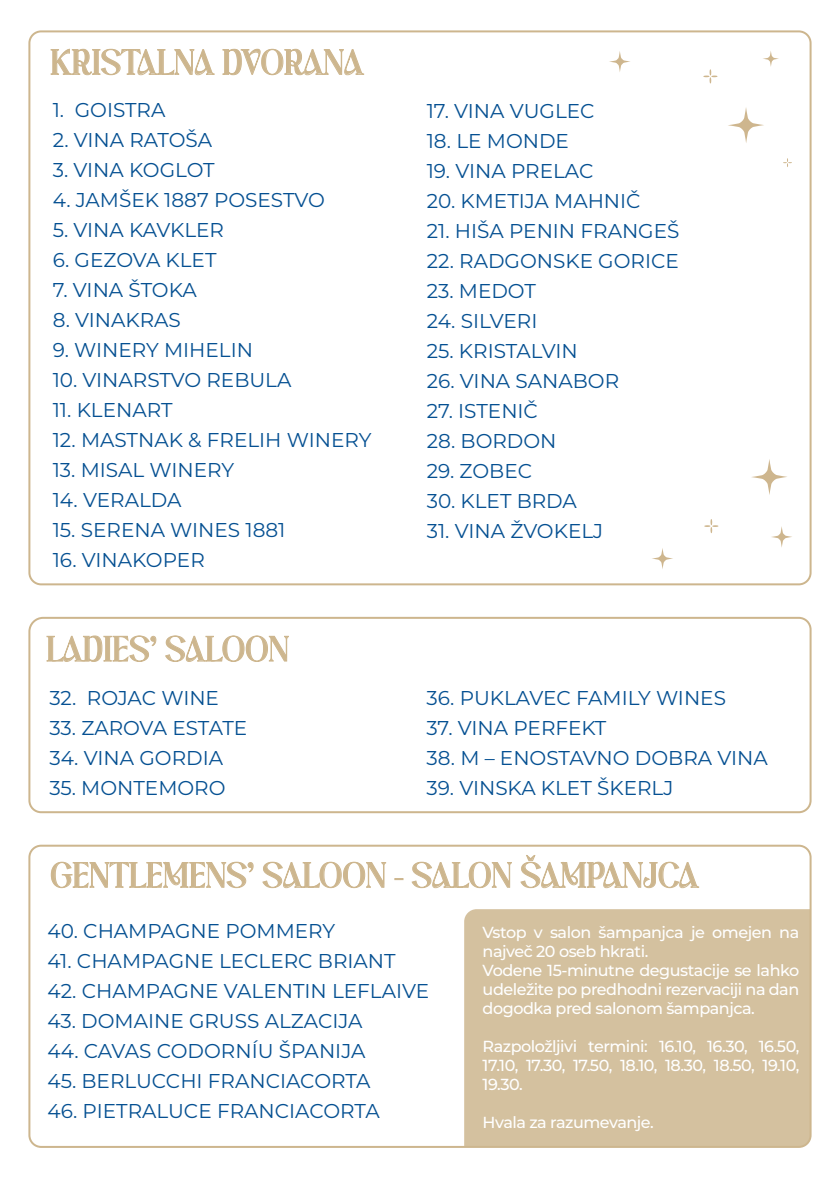
<style>
.page{position:relative;width:840px;height:1191px;background:#fff}
.page>*{position:absolute;margin:0;border:0;box-sizing:border-box;transform-origin:0 0}
.t1{font:34px "Avocalipss";color:#cdb68e}
.t2{font:20px "Montserrat";color:#055092}
.t3{font:500 16px/19px "Montserrat";letter-spacing:-.03em;color:#fff}
</style>
<div class="page">
<svg style="left:728px;top:107px;width:35px;height:36px"></svg>
<svg style="left:751px;top:459px;width:36px;height:36px"></svg>
<svg style="left:609px;top:51px;width:21px;height:21px"></svg>
<svg style="left:652px;top:548px;width:21px;height:21px"></svg>
<svg style="left:771px;top:526px;width:21px;height:21px"></svg>
<svg style="left:763px;top:51px;width:15px;height:16px"></svg>
<svg style="left:703px;top:69px;width:14px;height:14px"></svg>
<svg style="left:704px;top:519px;width:14px;height:14px"></svg>
<svg style="left:783px;top:158px;width:8px;height:9px"></svg>
<svg style="left:50px;top:48px;width:165px;height:28px"></svg>
<svg style="left:222px;top:48px;width:142px;height:28px"></svg>
<svg style="left:28px;top:616px;width:784px;height:198px"></svg>
<div style="left:464px;top:909px;width:346px;height:237px;background:#d4c19f"></div>
<svg style="left:50px;top:861px;width:204px;height:27px"></svg>
<svg style="left:262px;top:861px;width:124px;height:28px"></svg>
<svg style="left:394px;top:878px;width:9px;height:2px"></svg>
<svg style="left:411px;top:861px;width:101px;height:28px"></svg>
<svg style="left:520px;top:855px;width:179px;height:34px"></svg>
<div style="left:28px;top:844px;width:783px;height:303px;border:2px solid #cdb68e;border-radius:12px"></div>
<h1 class="t1" style="left:50px;top:46px;width:314px">KRISTALNA DVORANA</h1>
<p class="t2" style="left:53px;top:96px;width:114px">1. GOISTRA</p>
<p class="t2" style="left:53px;top:126px;width:161px">2. VINA RATOŠA</p>
<p class="t2" style="left:53px;top:156px;width:163px">3. VINA KOGLOT</p>
<p class="t2" style="left:53px;top:186px;width:273px">4. JAMŠEK 1887 POSESTVO</p>
<p class="t2" style="left:53px;top:216px;width:173px">5. VINA KAVKLER</p>
<p class="t2" style="left:53px;top:246px;width:165px">6. GEZOVA KLET</p>
<p class="t2" style="left:53px;top:276px;width:145px">7. VINA ŠTOKA</p>
<p class="t2" style="left:53px;top:306px;width:130px">8. VINAKRAS</p>
<p class="t2" style="left:53px;top:336px;width:202px">9. WINERY MIHELIN</p>
<p class="t2" style="left:53px;top:366px;width:240px">10. VINARSTVO REBULA</p>
<p class="t2" style="left:53px;top:396px;width:121px">11. KLENART</p>
<p class="t2" style="left:53px;top:426px;width:320px">12. MASTNAK &amp; FRELIH WINERY</p>
<p class="t2" style="left:53px;top:456px;width:183px">13. MISAL WINERY</p>
<p class="t2" style="left:53px;top:486px;width:130px">14. VERALDA</p>
<p class="t2" style="left:53px;top:516px;width:234px">15. SERENA WINES 1881</p>
<p class="t2" style="left:53px;top:546px;width:153px">16. VINAKOPER</p>
<h1 class="t1" style="left:46px;top:633px;width:244px">LADIES’ SALOON</h1>
<p class="t2" style="left:49px;top:684px;width:171px">32. ROJAC WINE</p>
<p class="t2" style="left:49px;top:714px;width:199px">33. ZAROVA ESTATE</p>
<p class="t2" style="left:49px;top:744px;width:175px">34. VINA GORDIA</p>
<p class="t2" style="left:49px;top:774px;width:177px">35. MONTEMORO</p>
<p class="t2" style="left:426px;top:97px;width:169px">17. VINA VUGLEC</p>
<p class="t2" style="left:426px;top:127px;width:144px">18. LE MONDE</p>
<p class="t2" style="left:426px;top:157px;width:168px">19. VINA PRELAC</p>
<p class="t2" style="left:426px;top:187px;width:215px">20. KMETIJA MAHNIČ</p>
<p class="t2" style="left:426px;top:217px;width:254px">21. HIŠA PENIN FRANGEŠ</p>
<p class="t2" style="left:426px;top:247px;width:253px">22. RADGONSKE GORICE</p>
<p class="t2" style="left:426px;top:277px;width:111px">23. MEDOT</p>
<p class="t2" style="left:426px;top:307px;width:112px">24. SILVERI</p>
<p class="t2" style="left:426px;top:337px;width:152px">25. KRISTALVIN</p>
<p class="t2" style="left:426px;top:367px;width:194px">26. VINA SANABOR</p>
<p class="t2" style="left:426px;top:397px;width:113px">27. ISTENIČ</p>
<p class="t2" style="left:426px;top:427px;width:131px">28. BORDON</p>
<p class="t2" style="left:426px;top:457px;width:107px">29. ZOBEC</p>
<p class="t2" style="left:426px;top:487px;width:152px">30. KLET BRDA</p>
<p class="t2" style="left:426px;top:517px;width:178px">31. VINA ŽVOKELJ</p>
<p class="t2" style="left:426px;top:684px;width:301px">36. PUKLAVEC FAMILY WINES</p>
<p class="t2" style="left:426px;top:714px;width:181px">37. VINA PERFEKT</p>
<p class="t2" style="left:426px;top:744px;width:342px">38. M – ENOSTAVNO DOBRA VINA</p>
<p class="t2" style="left:426px;top:774px;width:248px">39. VINSKA KLET ŠKERLJ</p>
<h1 class="t1" style="left:50px;top:859px;width:649px">GENTLEMENS’ SALOON - SALON ŠAMPANJCA</h1>
<p class="t2" style="left:47px;top:916px;width:289px">40. CHAMPAGNE POMMERY</p>
<p class="t2" style="left:47px;top:946px;width:349px">41. CHAMPAGNE LECLERC BRIANT</p>
<p class="t2" style="left:47px;top:976px;width:383px">42. CHAMPAGNE VALENTIN LEFLAIVE</p>
<p class="t2" style="left:47px;top:1006px;width:316px">43. DOMAINE GRUSS ALZACIJA</p>
<p class="t2" style="left:47px;top:1036px;width:319px">44. CAVAS CODORNÍU ŠPANIJA</p>
<p class="t2" style="left:47px;top:1066px;width:324px">45. BERLUCCHI FRANCIACORTA</p>
<p class="t2" style="left:47px;top:1096px;width:333px">46. PIETRALUCE FRANCIACORTA</p>
<p class="t3" style="left:482px;top:921px;width:318px">Vstop v salon šampanjca je omejen na največ 20 oseb hkrati.<br>Vodene 15-minutne degustacije se lahko udeležite po predhodni rezervaciji na dan dogodka pred salonom šampanjca.</p>
<p class="t3" style="left:482px;top:1035px;width:318px;text-align:justify">Razpoložljivi termini: 16.10, 16.30, 16.50, 17.10, 17.30, 17.50, 18.10, 18.30, 18.50, 19.10, 19.30.</p>
<p class="t3" style="left:482px;top:1111px;width:173px">Hvala za razumevanje.</p>
</div>
